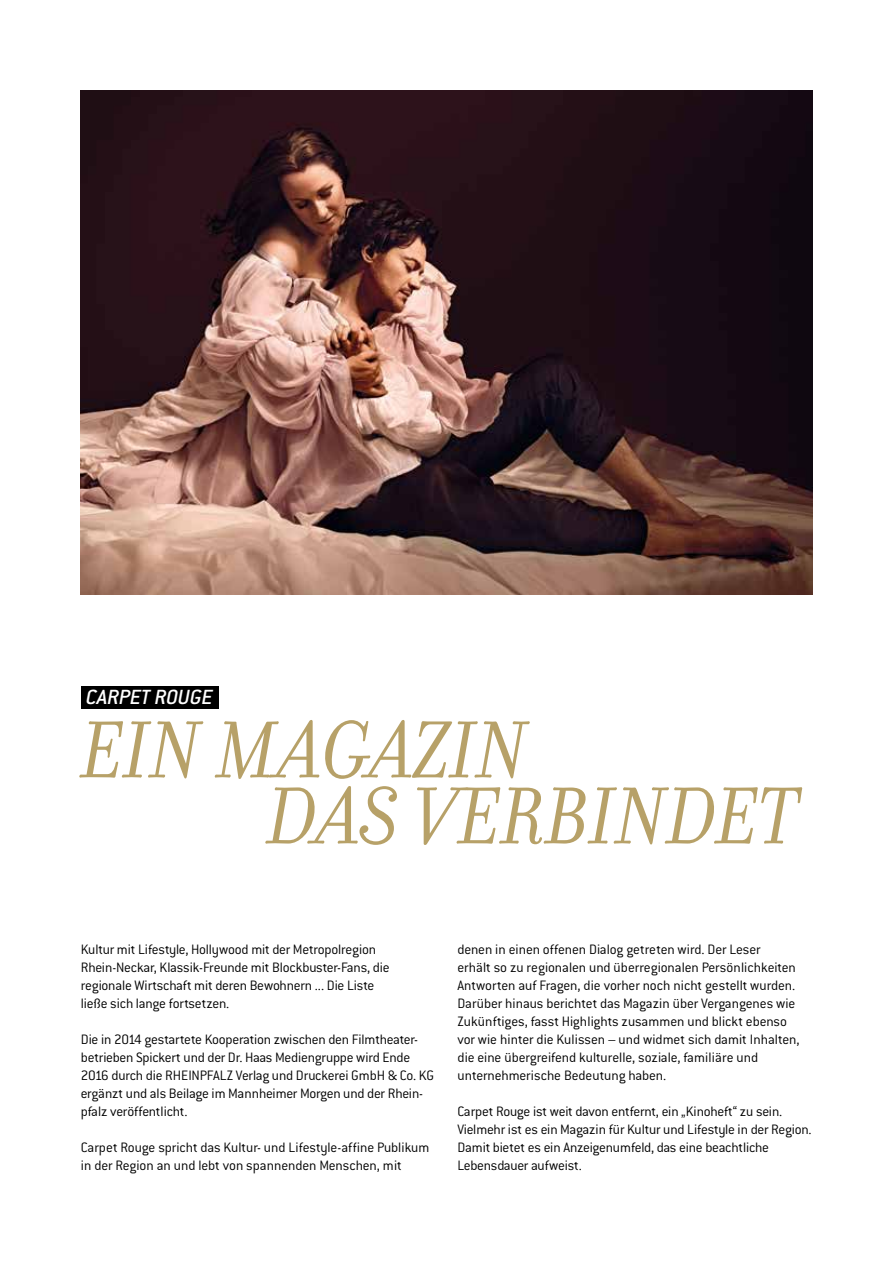
<style>
.page{position:relative;width:893px;height:1263px;background:#fff}
.page>*{position:absolute;margin:0;border:0;box-sizing:border-box;transform-origin:0 0}
.t1{font:italic 87px/66px "Filosofia OT";color:#b7a168}
.t2{font:italic 500 22.5px "Conduit ITC";letter-spacing:-.005em;color:#fff;scale:1.04 1}
.t3{font:300 15px/18px "Conduit ITC";letter-spacing:-.01em;color:#000}
</style>
<div class="page">
<div style="left:81px;top:686px;width:138px;height:22px;background:#000"></div>
<img style="left:81px;top:90px;width:731px;height:504px">
<h2 class="t2" style="left:86px;top:685px;width:124px">CARP…T ROUG…</h2>
<h1 class="t1" style="left:267px;top:718px;width:533px;text-indent:-186px">EIN MAGAZIN<br>DAS VERBINDET</h1>
<p class="t3" style="left:81px;top:940px;width:310px">Kultur mit Lifestyle, Hollywood mit der Metropolregion Rhein-Neckar, Klassik-Freunde mit Blockbuster-Fans, die regionale Wirtschaft mit deren Bewohnern ... Die Liste ließe sich lange fortsetzen.</p>
<p class="t3" style="left:81px;top:1030px;width:355px">Die in 2014 gestartete Kooperation zwischen den Filmtheater&shy;betrieben Spickert und der Dr. Haas Mediengruppe wird Ende 2016 durch die RHEINPFALZ Verlag und Druckerei GmbH &amp; Co. KG ergänzt und als Beilage im Mannheimer Morgen und der Rhein&shy;pfalz veröffentlicht.</p>
<p class="t3" style="left:81px;top:1138px;width:350px">Carpet Rouge spricht das Kultur- und Lifestyle-affine Publikum in der Region an und lebt von spannenden Menschen, mit</p>
<p class="t3" style="left:457px;top:940px;width:344px">denen in einen offenen Dialog getreten wird. Der Leser<br>erhält so zu regionalen und überregionalen Persönlichkeiten Antworten auf Fragen, die vorher noch nicht gestellt wurden.<br>Darüber hinaus berichtet das Magazin über Vergangenes wie Zukünftiges, fasst Highlights zusammen und blickt ebenso vor wie hinter die Kulissen – und widmet sich damit Inhalten, die eine übergreifend kulturelle, soziale, familiäre und unternehmerische Bedeutung haben.</p>
<p class="t3" style="left:457px;top:1102px;width:356px">Carpet Rouge ist weit davon entfernt, ein „Kinoheft“ zu sein.<br>Vielmehr ist es ein Magazin für Kultur und Lifestyle in der Region.<br>Damit bietet es ein Anzeigenumfeld, das eine beachtliche Lebensdauer aufweist.</p>
</div>
